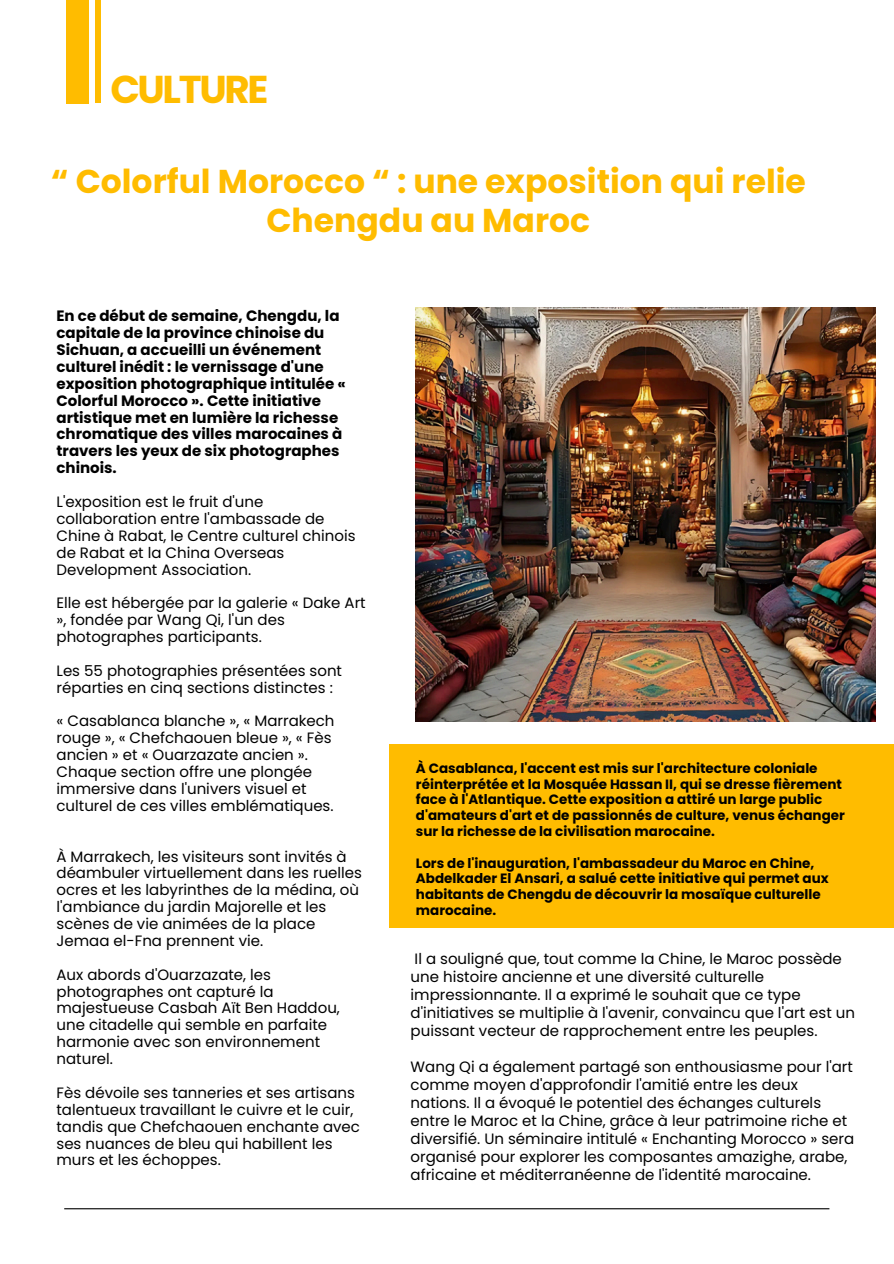
<style>
.page{position:relative;width:894px;height:1264px;background:#fff}
.page>*{position:absolute;margin:0;border:0;box-sizing:border-box;transform-origin:0 0}
.t1{font:700 38.85px "Poppins";letter-spacing:-.06em;color:#ffbc00}
.t2{font:700 33px/39.3px "Poppins";color:#ffbc00;text-align:center}
.t3{font:15px/16.8px "Poppins";color:#000}
.t4{font:700 15px/16.8px "Poppins";color:#000}
.t5{font:700 13.5px/15.8px "Poppins";color:#000}
</style>
<div class="page">
<div style="left:389px;top:744px;width:504px;height:183px;background:#ffbc00"></div>
<hr style="left:64px;top:1208px;width:765px;height:1px;background:#000">
<div style="left:67px;top:0;width:22px;height:104px;background:#ffbc00"></div>
<hr style="left:96px;top:0;width:4px;height:102px;background:#ffbc00">
<img style="left:416px;top:308px;width:459px;height:414px">
<p class="t1" style="left:110px;top:62px;width:159px">CULTURE</p>
<p class="t2" style="left:51px;top:161px;width:756px">“ Colorful Morocco “ : une exposition qui relie<br>Chengdu au Maroc</p>
<h1 class="t4" style="left:56px;top:307px;width:291px">En ce début de semaine, Chengdu, la capitale de la province chinoise du Sichuan, a accueilli un événement culturel inédit : le vernissage d'une exposition photographique intitulée « Colorful Morocco ». Cette initiative artistique met en lumière la richesse chromatique des villes marocaines à travers les yeux de six photographes chinois.</h1>
<h2 class="t3" style="left:56px;top:493px;width:300px">L'exposition est le fruit d'une collaboration entre l'ambassade de Chine à Rabat, le Centre culturel chinois de Rabat et la China Overseas Development Association.</h2>
<h3 class="t3" style="left:56px;top:594px;width:310px">Elle est hébergée par la galerie « Dake Art », fondée par Wang Qi, l'un des photographes participants.</h3>
<p class="t3" style="left:56px;top:662px;width:287px">Les 55 photographies présentées sont réparties en cinq sections distinctes :</p>
<p class="t3" style="left:56px;top:712px;width:279px">« Casablanca blanche », « Marrakech rouge », « Chefchaouen bleue », « Fès ancien » et « Ouarzazate ancien ».<br>Chaque section offre une plongée immersive dans l'univers visuel et culturel de ces villes emblématiques.</p>
<p class="t3" style="left:56px;top:847px;width:307px">À Marrakech, les visiteurs sont invités à déambuler virtuellement dans les ruelles ocres et les labyrinthes de la médina, où l'ambiance du jardin Majorelle et les scènes de vie animées de la place Jemaa el-Fna prennent vie.</p>
<p class="t3" style="left:56px;top:966px;width:285px">Aux abords d'Ouarzazate, les photographes ont capturé la majestueuse Casbah Aït Ben Haddou, une citadelle qui semble en parfaite harmonie avec son environnement naturel.</p>
<p class="t3" style="left:56px;top:1084px;width:305px">Fès dévoile ses tanneries et ses artisans talentueux travaillant le cuivre et le cuir, tandis que Chefchaouen enchante avec ses nuances de bleu qui habillent les murs et les échoppes.</p>
<h3 class="t5" style="left:416px;top:760px;width:430px">À Casablanca, l'accent est mis sur l'architecture coloniale réinterprétée et la Mosquée Hassan II, qui se dresse fièrement face à l'Atlantique. Cette exposition a attiré un large public d'amateurs d'art et de passionnés de culture, venus échanger sur la richesse de la civilisation marocaine.</h3>
<h3 class="t5" style="left:416px;top:854px;width:414px">Lors de l'inauguration, l'ambassadeur du Maroc en Chine, Abdelkader El Ansari, a salué cette initiative qui permet aux habitants de Chengdu de découvrir la mosaïque culturelle marocaine.</h3>
<p class="t3" style="left:410px;top:949px;width:446px;line-height:18px">Il a souligné que, tout comme la Chine, le Maroc possède une histoire ancienne et une diversité culturelle impressionnante. Il a exprimé le souhait que ce type d'initiatives se multiplie à l'avenir, convaincu que l'art est un puissant vecteur de rapprochement entre les peuples.</p>
<p class="t3" style="left:410px;top:1057px;width:445px;line-height:18px">Wang Qi a également partagé son enthousiasme pour l'art comme moyen d'approfondir l'amitié entre les deux nations. Il a évoqué le potentiel des échanges culturels entre le Maroc et la Chine, grâce à leur patrimoine riche et diversifié. Un séminaire intitulé « Enchanting Morocco » sera organisé pour explorer les composantes amazighe, arabe, africaine et méditerranéenne de l'identité marocaine.</p>
</div>
